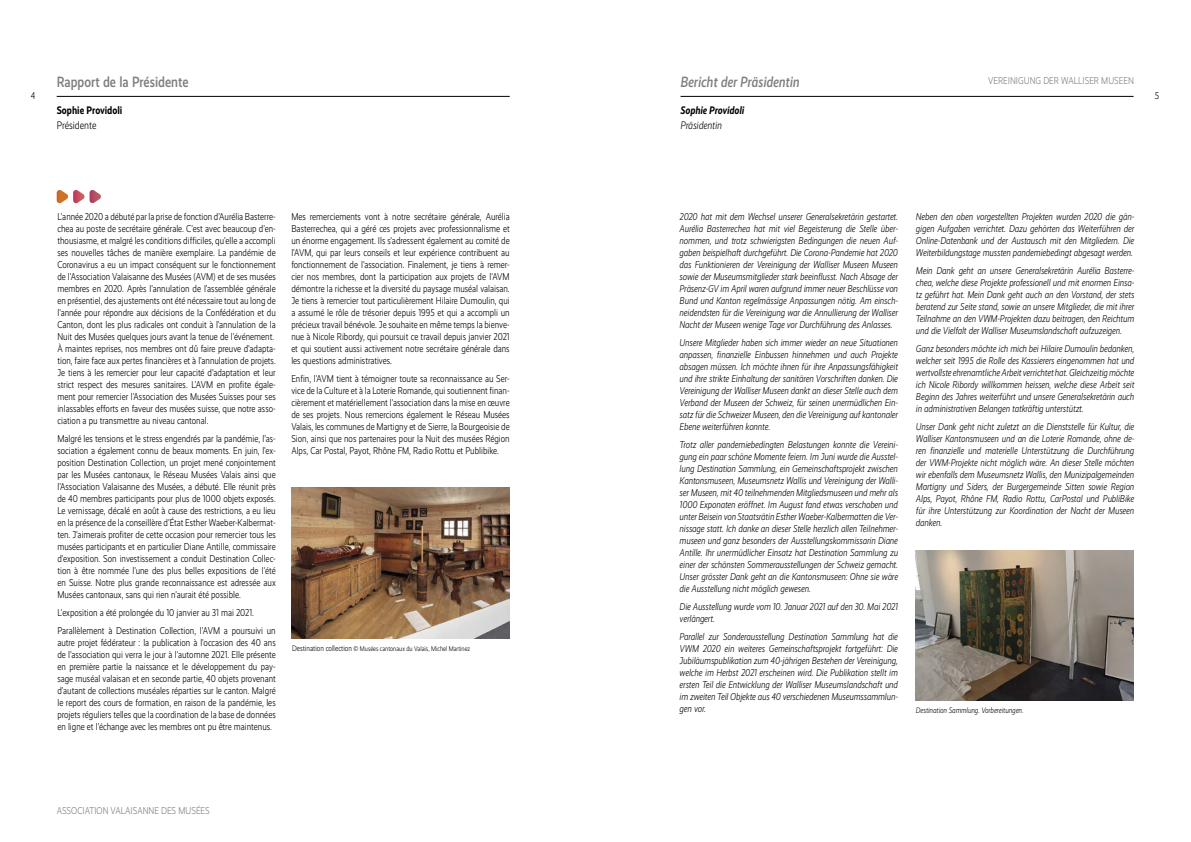
<style>
.page{position:relative;width:1191px;height:842px;background:#fff}
.page>*{position:absolute;margin:0;border:0;box-sizing:border-box;transform-origin:0 0}
.t1{font:500 15px "Realist Narrow";color:#7e7e7d;scale:.9 1}
.t2{font:italic 500 15px "Realist Narrow";color:#7e7e7d;scale:.9 1}
.t3{font:700 11px "Realist Narrow";color:#000;scale:.9 1}
.t4{font:italic 700 11px "Realist Narrow";color:#000;scale:.9 1}
.t5{font:italic 300 11px "Realist Narrow";color:#000;scale:.9 1}
.t6{font:300 11px "Realist Narrow";color:#000;scale:.9 1}
.t7{font:italic 300 10px/12px "Realist Narrow";color:#000;text-align:justify;scale:.9 1}
.t8{font:300 10px/12px "Realist Narrow";color:#000;text-align:justify;scale:.9 1}
.t9{font:300 10px "Realist Narrow";color:#7e7e7d;scale:.9 1}
.t10{font:italic 300 8px "Realist Narrow";color:#000;scale:.9 1}
.t11{font:300 7px "Realist Narrow";color:#000;scale:.9 1}
.s1{font-size:8px}
</style>
<div class="page">
<hr style="left:57px;top:96px;width:453px;height:1px;background:#000">
<hr style="left:680px;top:96px;width:453px;height:1px;background:#000">
<svg style="left:57px;top:190px;width:44px;height:14px"></svg>
<img style="left:915px;top:550px;width:219px;height:151px">
<img style="left:292px;top:488px;width:218px;height:150px">
<p class="t8" style="left:31px;top:89px;width:7px">4</p>
<h1 class="t1" style="left:57px;top:73px;width:148px">Rapport de la Présidente</h1>
<p class="t3" style="left:57px;top:104px;width:74px">Sophie Providoli</p>
<p class="t6" style="left:57px;top:119px;width:46px">Présidente</p>
<p class="t8" style="left:57px;top:211px;width:244px;text-align:left">L’année 2020 a débuté par la prise de fonction d’Aurélia Basterre&shy;chea au poste de secrétaire générale. C’est avec beaucoup d’en&shy;thousiasme, et malgré les conditions difficiles, qu’elle a accompli ses nouvelles tâches de manière exemplaire. La pandémie de Coronavirus a eu un impact conséquent sur le fonctionnement de l’Association Valaisanne des Musées (AVM) et de ses musées membres en 2020. Après l’annulation de l’assemblée générale en présentiel, des ajustements ont été nécessaire tout au long de l’année pour répondre aux décisions de la Confédération et du Canton, dont les plus radicales ont conduit à l’annulation de la Nuit des Musées quelques jours avant la tenue de l’événement.<br>À maintes reprises, nos membres ont dû faire preuve d’adapta&shy;tion, faire face aux pertes financières et à l’annulation de projets.<br>Je tiens à les remercier pour leur capacité d’adaptation et leur strict respect des mesures sanitaires. L’AVM en profite égale&shy;ment pour remercier l’Association des Musées Suisses pour ses inlassables efforts en faveur des musées suisse, que notre asso&shy;ciation a pu transmettre au niveau cantonal.</p>
<p class="t8" style="left:57px;top:433px;width:244px">Malgré les tensions et le stress engendrés par la pandémie, l’as&shy;sociation a également connu de beaux moments. En juin, l’ex&shy;position Destination Collection, un projet mené conjointement par les Musées cantonaux, le Réseau Musées Valais ainsi que l’Association Valaisanne des Musées, a débuté. Elle réunit près de 40 membres participants pour plus de 1000 objets exposés.<br>Le vernissage, décalé en août à cause des restrictions, a eu lieu en la présence de la conseillère d’État Esther Waeber-Kalbermat&shy;ten. J’aimerais profiter de cette occasion pour remercier tous les musées participants et en particulier Diane Antille, commissaire d’exposition. Son investissement a conduit Destination Collec&shy;tion à être nommée l’une des plus belles expositions de l’été en Suisse. Notre plus grande reconnaissance est adressée aux Musées cantonaux, sans qui rien n’aurait été possible.</p>
<p class="t8" style="left:57px;top:604px;width:244px;line-height:18px">L’exposition a été prolongée du 10 janvier au 31 mai 2021.<br>Parallèlement à Destination Collection, l’AVM a poursuivi un</p>
<p class="t8" style="left:57px;top:637px;width:244px">autre projet fédérateur : la publication à l’occasion des 40 ans de l’association qui verra le jour à l’automne 2021. Elle présente en première partie la naissance et le développement du pay&shy;sage muséal valaisan et en seconde partie, 40 objets provenant d’autant de collections muséales réparties sur le canton. Malgré le report des cours de formation, en raison de la pandémie, les projets réguliers telles que la coordination de la base de données en ligne et l’échange avec les membres ont pu être maintenus.</p>
<p class="t8" style="left:291px;top:211px;width:244px">Mes remerciements vont à notre secrétaire générale, Aurélia Basterrechea, qui a géré ces projets avec professionnalisme et un énorme engagement. Ils s’adressent également au comité de l’AVM, qui par leurs conseils et leur expérience contribuent au fonctionnement de l’association. Finalement, je tiens à remer&shy;cier nos membres, dont la participation aux projets de l’AVM démontre la richesse et la diversité du paysage muséal valaisan.<br>Je tiens à remercier tout particulièrement Hilaire Dumoulin, qui a assumé le rôle de trésorier depuis 1995 et qui a accompli un précieux travail bénévole. Je souhaite en même temps la bienve&shy;nue à Nicole Ribordy, qui poursuit ce travail depuis janvier 2021 et qui soutient aussi activement notre secrétaire générale dans les questions administratives.</p>
<p class="t8" style="left:291px;top:373px;width:244px">Enfin, l’AVM tient à témoigner toute sa reconnaissance au Ser&shy;vice de la Culture et à la Loterie Romande, qui soutiennent finan&shy;cièrement et matériellement l’association dans la mise en œuvre de ses projets. Nous remercions également le Réseau Musées Valais, les communes de Martigny et de Sierre, la Bourgeoisie de Sion, ainsi que nos partenaires pour la Nuit des musées Région Alps, Car Postal, Payot, Rhône FM, Radio Rottu et Publibike.</p>
<p class="t11" style="left:292px;top:644px;width:199px"><span class="s1">Destination collection</span> © Musées cantonaux du Valais, Michel Martinez</p>
<p class="t9" style="left:57px;top:805px;width:171px">ASSOCIATION VALAISANNE DES MUSÉES</p>
<h1 class="t2" style="left:680px;top:73px;width:134px">Bericht der Präsidentin</h1>
<p class="t4" style="left:680px;top:104px;width:72px">Sophie Providoli</p>
<p class="t5" style="left:680px;top:119px;width:47px">Präsidentin</p>
<p class="t9" style="left:988px;top:75px;width:163px">VEREINIGUNG DER WALLISER MUSEEN</p>
<p class="t8" style="left:1155px;top:90px;width:6px">5</p>
<p class="t7" style="left:679px;top:211px;width:244px">2020 hat mit dem Wechsel unserer Generalsekretärin gestartet.<br>Aurélia Basterrechea hat mit viel Begeisterung die Stelle über&shy;nommen, und trotz schwierigsten Bedingungen die neuen Auf&shy;gaben beispielhaft durchgeführt. Die Corona-Pandemie hat 2020 das Funktionieren der Vereinigung der Walliser Museen Museen sowie der Museumsmitglieder stark beeinflusst. Nach Absage der Präsenz-GV im April waren aufgrund immer neuer Beschlüsse von Bund und Kanton regelmässige Anpassungen nötig. Am einsch&shy;neidendsten für die Vereinigung war die Annullierung der Walliser Nacht der Museen wenige Tage vor Durchführung des Anlasses.</p>
<p class="t7" style="left:679px;top:337px;width:244px">Unsere Mitglieder haben sich immer wieder an neue Situationen anpassen, finanzielle Einbussen hinnehmen und auch Projekte absagen müssen. Ich möchte ihnen für ihre Anpassungsfähigkeit und ihre strikte Einhaltung der sanitären Vorschriften danken. Die Vereinigung der Walliser Museen dankt an dieser Stelle auch dem Verband der Museen der Schweiz, für seinen unermüdlichen Ein&shy;satz für die Schweizer Museen, den die Vereinigung auf kantonaler Ebene weiterführen konnte.</p>
<p class="t7" style="left:679px;top:439px;width:244px">Trotz aller pandemiebedingten Belastungen konnte die Vereini&shy;gung ein paar schöne Momente feiern. Im Juni wurde die Ausstel&shy;lung Destination Sammlung, ein Gemeinschaftsprojekt zwischen Kantonsmuseen, Museumsnetz Wallis und Vereinigung der Walli&shy;ser Museen, mit 40 teilnehmenden Mitgliedsmuseen und mehr als 1000 Exponaten eröffnet. Im August fand etwas verschoben und unter Beisein von Staatsrätin Esther Waeber-Kalbermatten die Ver&shy;nissage statt. Ich danke an dieser Stelle herzlich allen Teilnehmer&shy;museen und ganz besonders der Ausstellungskommissarin Diane Antille. Ihr unermüdlicher Einsatz hat Destination Sammlung zu einer der schönsten Sommerausstellungen der Schweiz gemacht.<br>Unser grösster Dank geht an die Kantonsmuseen: Ohne sie wäre die Ausstellung nicht möglich gewesen.</p>
<p class="t7" style="left:679px;top:601px;width:244px">Die Ausstellung wurde vom 10. Januar 2021 auf den 30. Mai 2021 verlängert.</p>
<p class="t7" style="left:679px;top:631px;width:244px">Parallel zur Sonderausstellung Destination Sammlung hat die VWM 2020 ein weiteres Gemeinschaftsprojekt fortgeführt: Die Jubiläumspublikation zum 40-jährigen Bestehen der Vereinigung, welche im Herbst 2021 erscheinen wird. Die Publikation stellt im ersten Teil die Entwicklung der Walliser Museumslandschaft und im zweiten Teil Objekte aus 40 verschiedenen Museumssammlun&shy;gen vor.</p>
<p class="t7" style="left:916px;top:211px;width:244px">Neben den oben vorgestellten Projekten wurden 2020 die gän&shy;gigen Aufgaben verrichtet. Dazu gehörten das Weiterführen der Online-Datenbank und der Austausch mit den Mitgliedern. Die Weiterbildungstage mussten pandemiebedingt abgesagt werden.</p>
<p class="t7" style="left:916px;top:265px;width:244px">Mein Dank geht an unsere Generalsekretärin Aurélia Basterre&shy;chea, welche diese Projekte professionell und mit enormen Einsa&shy;tz geführt hat. Mein Dank geht auch an den Vorstand, der stets beratend zur Seite stand, sowie an unsere Mitglieder, die mit ihrer Teilnahme an den VWM-Projekten dazu beitragen, den Reichtum und die Vielfalt der Walliser Museumslandschaft aufzuzeigen.</p>
<p class="t7" style="left:916px;top:343px;width:244px">Ganz besonders möchte ich mich bei Hilaire Dumoulin bedanken, welcher seit 1995 die Rolle des Kassierers eingenommen hat und wertvollste ehrenamtliche Arbeit verrichtet hat. Gleichzeitig möchte ich Nicole Ribordy willkommen heissen, welche diese Arbeit seit Beginn des Jahres weiterführt und unsere Generalsekretärin auch in administrativen Belangen tatkräftig unterstützt.</p>
<p class="t7" style="left:916px;top:421px;width:244px">Unser Dank geht nicht zuletzt an die Dienststelle für Kultur, die Walliser Kantonsmuseen und an die Loterie Romande, ohne de&shy;ren finanzielle und materielle Unterstützung die Durchführung der VWM-Projekte nicht möglich wäre. An dieser Stelle möchten wir ebenfalls dem Museumsnetz Wallis, den Munizipalgemeinden Martigny und Siders, der Burgergemeinde Sitten sowie Region Alps, Payot, Rhône FM, Radio Rottu, CarPostal und PubliBike für ihre Unterstützung zur Koordination der Nacht der Museen danken.</p>
<p class="t10" style="left:916px;top:706px;width:121px">Destination Sammlung. Vorbereitungen.</p>
</div>
